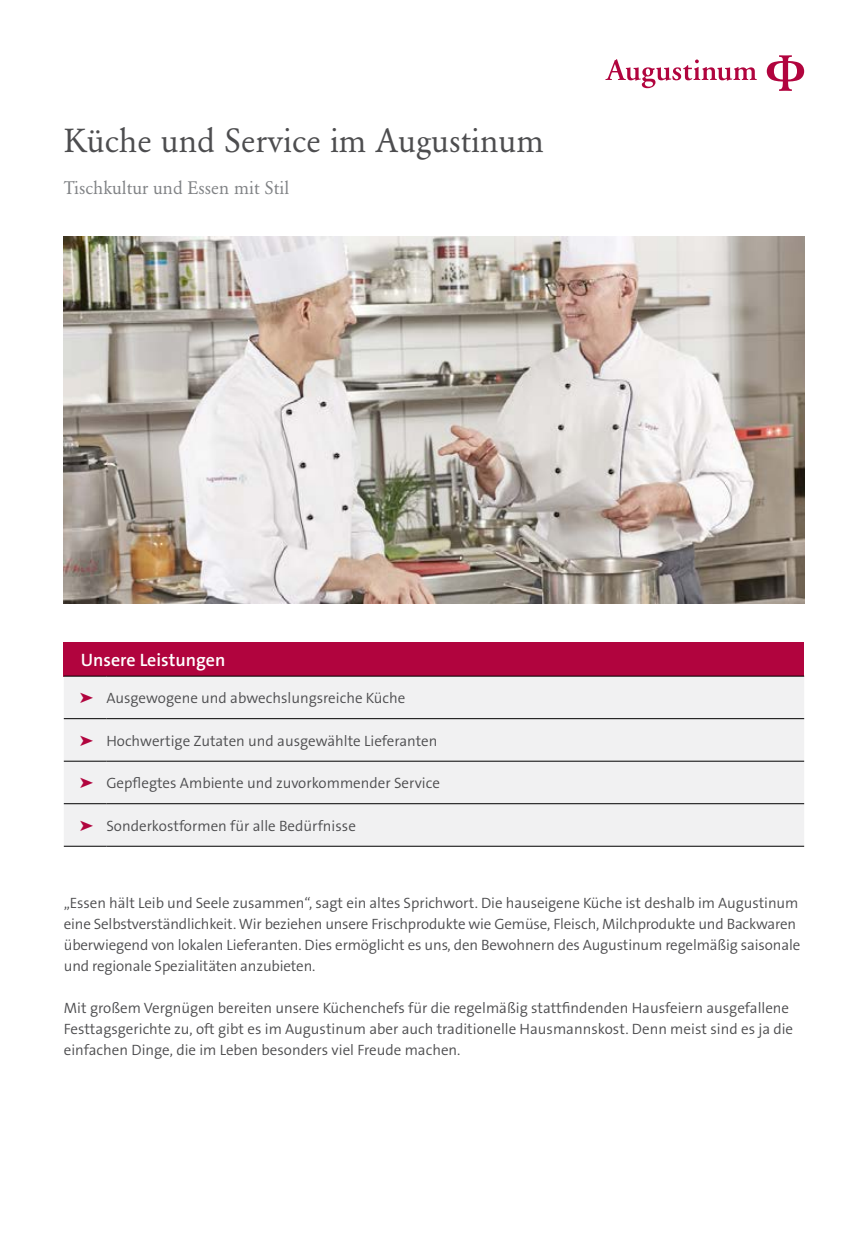
<style>
.page{position:relative;width:868px;height:1246px;background:#fff}
.page>*{position:absolute;margin:0;border:0;box-sizing:border-box;transform-origin:0 0}
.t1{font:33px "Garamond BSK";color:#4d4d4f}
.t2{font:18px "Garamond BSK";color:#808285}
.t3{font:600 18px "The Sans B6";color:#fff}
.t4{font:300 15px/21px "The Sans B4";letter-spacing:-.005em;color:#4d4d4f}
.s1{color:#b1043e}
</style>
<div class="page">
<div style="left:64px;top:642px;width:740px;height:34px;background:#b1043e"></div>
<div style="left:64px;top:677px;width:740px;height:169px;background:#f1f1f2"></div>
<hr style="left:64px;top:718px;width:42px;height:1px;background:#000">
<hr style="left:106px;top:718px;width:698px;height:1px;background:#000">
<hr style="left:64px;top:761px;width:42px;height:1px;background:#000">
<hr style="left:106px;top:761px;width:698px;height:1px;background:#000">
<hr style="left:64px;top:803px;width:42px;height:1px;background:#000">
<hr style="left:106px;top:803px;width:698px;height:1px;background:#000">
<hr style="left:64px;top:846px;width:42px;height:1px;background:#000">
<hr style="left:106px;top:846px;width:698px;height:1px;background:#000">
<hr style="left:64px;top:676px;width:42px;height:1px;background:#000">
<hr style="left:106px;top:676px;width:698px;height:1px;background:#000">
<svg style="left:605px;top:59px;width:151px;height:29px"></svg>
<svg style="left:766px;top:55px;width:38px;height:36px"></svg>
<img style="left:64px;top:237px;width:740px;height:367px">
<h1 class="t1" style="left:64px;top:121px;width:481px">Küche und Service im Augustinum</h1>
<p class="t2" style="left:64px;top:177px;width:227px">Tischkultur und Essen mit Stil</p>
<p class="t3" style="left:81px;top:650px;width:146px">Unsere Leistungen</p>
<p class="t4" style="left:80px;top:688px;width:327px"><span class="s1">➤</span> Ausgewogene und abwechslungsreiche Küche</p>
<p class="t4" style="left:80px;top:730px;width:359px"><span class="s1">➤</span> Hochwertige Zutaten und ausgewählte Lieferanten</p>
<p class="t4" style="left:80px;top:773px;width:361px"><span class="s1">➤</span> Gepflegtes Ambiente und zuvorkommender Service</p>
<p class="t4" style="left:80px;top:815px;width:277px"><span class="s1">➤</span> Sonderkostformen für alle Bedürfnisse</p>
<p class="t4" style="left:64px;top:893px;width:738px">„Essen hält Leib und Seele zusammen“, sagt ein altes Sprichwort. Die hauseigene Küche ist deshalb im Augustinum eine Selbstverständlichkeit. Wir beziehen unsere Frischprodukte wie Gemüse, Fleisch, Milchprodukte und Backwaren überwiegend von lokalen Lieferanten. Dies ermöglicht es uns, den Bewohnern des Augustinum regelmäßig saisonale und regionale Spezialitäten anzubieten.</p>
<p class="t4" style="left:64px;top:998px;width:730px">Mit großem Vergnügen bereiten unsere Küchenchefs für die regelmäßig stattfindenden Hausfeiern ausgefallene<br>Festtagsgerichte zu, oft gibt es im Augustinum aber auch traditionelle Hausmannskost. Denn meist sind es ja die einfachen Dinge, die im Leben besonders viel Freude machen.</p>
</div>
